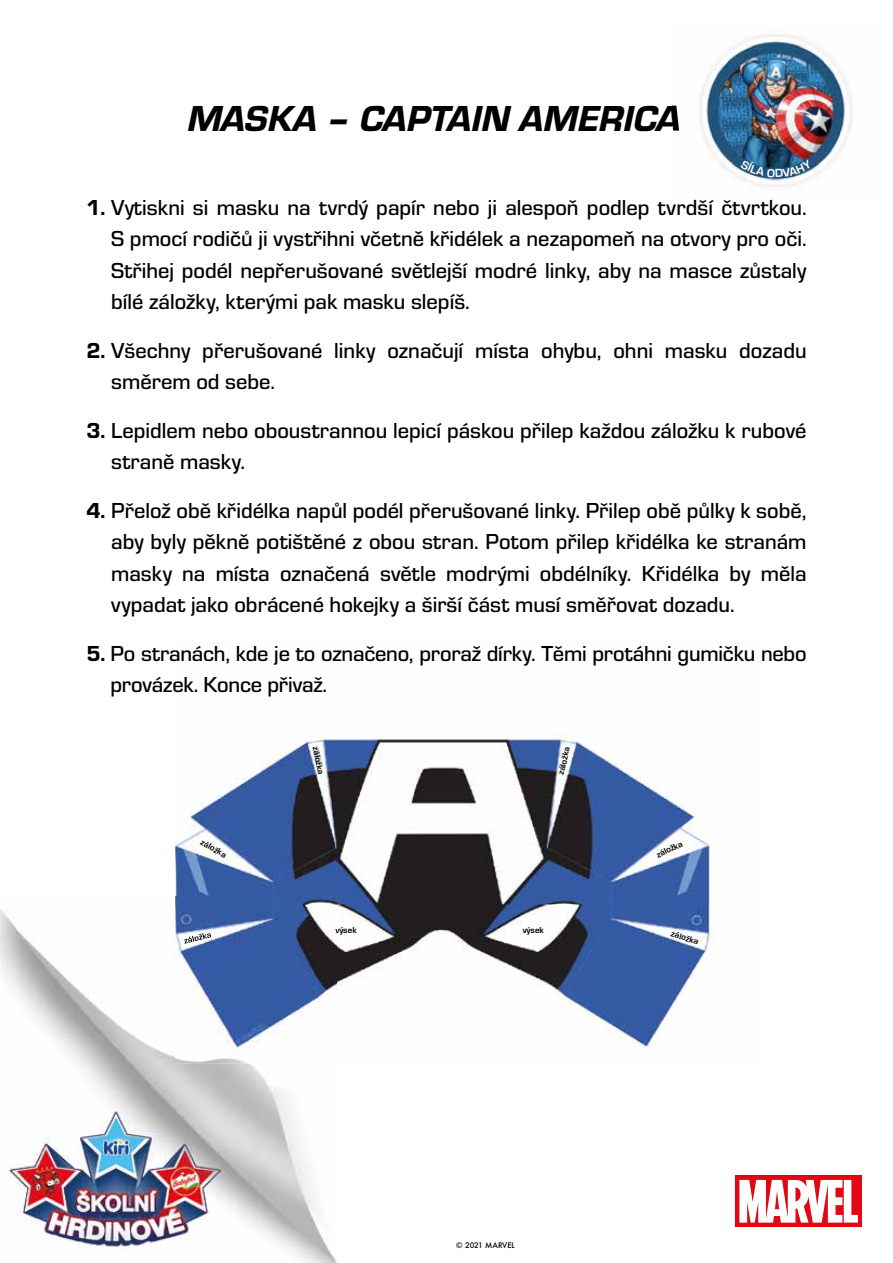
<style>
.page{position:relative;width:893px;height:1263px;background:#fff}
.page>*{position:absolute;margin:0;border:0;box-sizing:border-box;transform-origin:0 0}
.t1{font:37.5px "Eurostile Hea Ita";color:#000}
.t2{font:500 22.5px/31.5px "Eurostile";color:#000}
.t3{font:700 9px "Eurostile";color:#000}
.t4{font:500 7.5px "Futura";color:#000}
.s1{font-family:"Eurostile Hea";font-weight:400}
</style>
<div class="page">
<img style="left:175px;top:733px;width:536px;height:171px">
<img style="left:337px;top:904px;width:376px;height:144px">
<img style="left:337px;top:927px;width:20px;height:8px">
<img style="left:694px;top:35px;width:158px;height:165px">
<img style="left:673px;top:105px;width:6px;height:26px">
<img style="left:0;top:909px;width:337px;height:354px">
<img style="left:175px;top:896px;width:162px;height:167px">
<svg style="left:335px;top:927px;width:2px;height:8px"></svg>
<img style="left:183px;top:931px;width:28px;height:13px">
<div style="left:735px;top:1175px;width:127px;height:52px;background:#e30613"></div>
<svg style="left:739px;top:1180px;width:119px;height:42px"></svg>
<svg style="left:740px;top:160px;width:72px;height:17px"></svg>
<h1 class="t1" style="left:188px;top:92px;width:495px">MASKA – CAPTAIN AMERICA</h1>
<p class="t2" style="left:111px;top:190px;width:697px;text-align:justify;text-indent:-25px"><span class="s1">1.</span> Vytiskni si masku na tvrdý papír nebo ji alespoň podlep tvrdší čtvrtkou.<br>S pmocí rodičů ji vystřihni včetně křidélek a nezapomeň na otvory pro oči.<br>Střihej podél nepřerušované světlejší modré linky, aby na masce zůstaly bílé záložky, kterými pak masku slepíš.</p>
<p class="t2" style="left:111px;top:333px;width:697px;text-indent:-25px"><span class="s1">2.</span> Všechny přerušované linky označují místa ohybu, ohni masku dozadu směrem od sebe.</p>
<p class="t2" style="left:111px;top:413px;width:697px;text-indent:-25px"><span class="s1">3.</span> Lepidlem nebo oboustrannou lepicí páskou přilep každou záložku k rubové straně masky.</p>
<p class="t2" style="left:111px;top:494px;width:697px;text-align:justify;text-indent:-25px"><span class="s1">4.</span> Přelož obě křidélka napůl podél přerušované linky. Přilep obě půlky k sobě, aby byly pěkně potištěné z obou stran. Potom přilep křidélka ke stranám masky na místa označená světle modrými obdélníky. Křidélka by měla vypadat jako obrácené hokejky a širší část musí směřovat dozadu.</p>
<p class="t2" style="left:110px;top:637px;width:698px;text-indent:-24px"><span class="s1">5.</span> Po stranách, kde je to označeno, proraž dírky. Těmi protáhni gumičku nebo provázek. Konce přivaž.</p>
<p class="t3" style="left:322px;top:745px;width:30px;rotate:79deg">záložka</p>
<p class="t3" style="left:554px;top:773px;width:30px;rotate:-76deg">záložka</p>
<p class="t3" style="left:205px;top:836px;width:30px;rotate:29deg">záložka</p>
<p class="t3" style="left:654px;top:849px;width:30px;rotate:-25deg">záložka</p>
<p class="t3" style="left:335px;top:924px;width:23px">výsek</p>
<p class="t3" style="left:523px;top:924px;width:23px">výsek</p>
<p class="t4" style="left:456px;top:1240px;width:60px">© 2021 MARVEL</p>
<p class="t3" style="left:673px;top:927px;width:30px;rotate:16deg">záložka</p>
</div>
